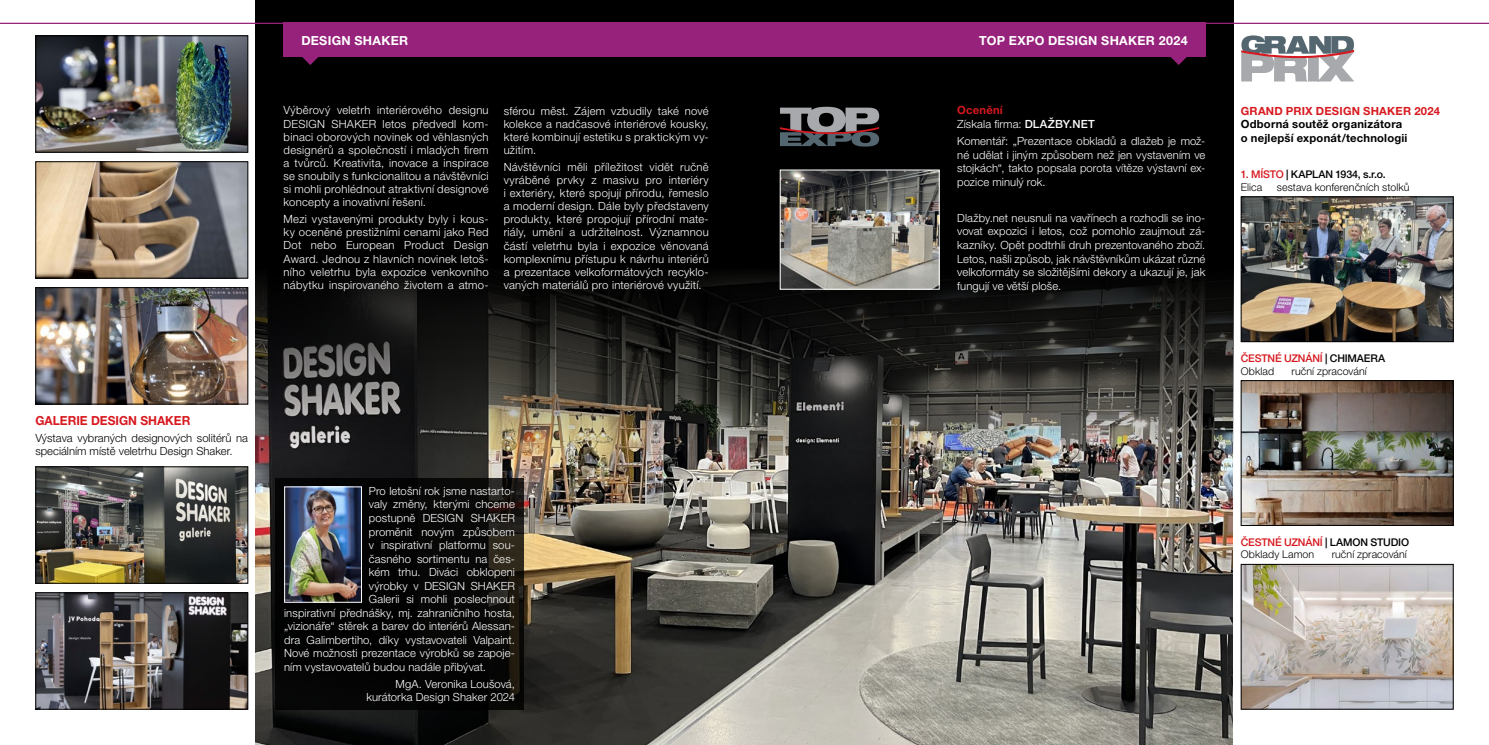
<style>
.page{position:relative;width:1489px;height:745px;background:#fff}
.page>*{position:absolute;margin:0;border:0;box-sizing:border-box;transform-origin:0 0}
.t1{font:700 12.5px "Helvetica Neue LT Pro";letter-spacing:.025em;color:#fff}
.t2{font:700 12.5px "Helvetica Neue LT Pro";color:#d71920;scale:.96 1}
.t3{font:300 11.25px/13.1px "Helvetica Neue LT Pro";letter-spacing:.01em;color:#fff;text-align:justify}
.t4{font:300 11.25px/13.5px "Helvetica Neue LT Pro";color:#000}
.t5{font:700 11.25px/13.5px "Helvetica Neue LT Pro";letter-spacing:.02em;color:#000}
.t6{font:700 11.25px "Helvetica Neue LT Pro";letter-spacing:.02em;color:#d71920}
.t7{font:500 10.62px/12.8px "Helvetica Neue LT Pro";letter-spacing:-.015em;color:#d71920}
.t8{font:300 10.62px "Helvetica Neue LT Pro";letter-spacing:.005em;color:#000}
.t9{font:500 10.62px/12.8px "Helvetica Neue LT Pro";letter-spacing:-.015em;color:#000}
.s1{font-weight:700;color:#d71920}
.s2{font-weight:500}
.s3{color:#d71920}
.s4{font-weight:300}
.s5{color:#000}
.s6{font-weight:300;color:#000}
</style>
<div class="page">
<img style="left:255px;top:498px;width:977px;height:246px">
<img style="left:255px;top:251px;width:978px;height:247px">
<div style="left:255px;top:0;width:978px;height:251px;background:#000"></div>
<img style="left:37px;top:594px;width:209px;height:113px">
<div style="left:35px;top:592px;width:213px;height:117px;border:1px solid #000"></div>
<img style="left:37px;top:163px;width:209px;height:113px">
<div style="left:35px;top:161px;width:213px;height:117px;border:1px solid #000"></div>
<img style="left:37px;top:289px;width:209px;height:113px">
<div style="left:35px;top:287px;width:213px;height:117px;border:1px solid #000"></div>
<img style="left:37px;top:468px;width:209px;height:113px">
<div style="left:35px;top:466px;width:213px;height:117px;border:1px solid #000"></div>
<img style="left:781px;top:171px;width:156px;height:116px">
<img style="left:37px;top:37px;width:209px;height:113px">
<div style="left:35px;top:35px;width:213px;height:117px;border:1px solid #000"></div>
<svg style="left:780px;top:107px;width:99px;height:39px"></svg>
<svg style="left:1241px;top:35px;width:113px;height:46px"></svg>
<img style="left:1242px;top:198px;width:209px;height:142px">
<div style="left:1240px;top:196px;width:213px;height:146px;border:1px solid #000"></div>
<img style="left:1242px;top:382px;width:209px;height:141px">
<div style="left:1240px;top:380px;width:213px;height:145px;border:1px solid #000"></div>
<img style="left:1242px;top:565px;width:209px;height:142px">
<div style="left:1240px;top:563px;width:213px;height:146px;border:1px solid #000"></div>
<div style="left:283px;top:23px;width:462px;height:34px;background:#97227c"></div>
<div style="left:744px;top:23px;width:461px;height:34px;background:#97227c"></div>
<hr style="left:0;top:23px;width:745px;height:1px;background:#97227c">
<hr style="left:744px;top:23px;width:744px;height:1px;background:#97227c">
<svg style="left:302px;top:57px;width:16px;height:8px"></svg>
<svg style="left:1171px;top:57px;width:16px;height:8px"></svg>
<div style="left:275px;top:477px;width:249px;height:232px;background:#000"></div>
<img style="left:286px;top:488px;width:74px;height:112px">
<div style="left:284px;top:486px;width:78px;height:116px;border:1px solid #fff"></div>
<p class="t1" style="left:301px;top:33px;width:108px">DESIGN SHAKER</p>
<p class="t1" style="left:979px;top:33px;width:210px">TOP EXPO DESIGN SHAKER 2024</p>
<p class="t3" style="left:283px;top:104px;width:206px">Výběrový veletrh interiérového designu DESIGN SHAKER letos předvedl kom&shy;binaci oborových novinek od věhlasných designérů a společností i mladých firem a tvůrců. Kreativita, inovace a inspirace se snoubily s funkcionalitou a návštěvníci si mohli prohlédnout atraktivní designové koncepty a inovativní řešení.</p>
<p class="t3" style="left:283px;top:212px;width:206px">Mezi vystavenými produkty byly i kous&shy;ky oceněné prestižními cenami jako Red Dot nebo European Product Design Award. Jednou z hlavních novinek letoš&shy;ního veletrhu byla expozice venkovního nábytku inspirovaného životem a atmo-</p>
<p class="t3" style="left:503px;top:104px;width:206px">sférou měst. Zájem vzbudily také nové kolekce a nadčasové interiérové kousky, které kombinují estetiku s praktickým vy&shy;užitím.</p>
<p class="t3" style="left:503px;top:160px;width:206px">Návštěvníci měli příležitost vidět ručně vyráběné prvky z masivu pro interiéry i exteriéry, které spojují přírodu, řemeslo a moderní design. Dále byly představeny produkty, které propojují přírodní mate&shy;riály, umění a udržitelnost. Významnou částí veletrhu byla i expozice věnovaná komplexnímu přístupu k návrhu interiérů a prezentace velkoformátových recyklo&shy;vaných materiálů pro interiérové využití.</p>
<p class="t3" style="left:957px;top:103px;width:139px;line-height:13.5px"><span class="s1">Ocenění<br></span>Získala firma: <span class="s2">DLAŽBY.NET</span></p>
<p class="t3" style="left:957px;top:134px;width:250px;line-height:13.5px">Komentář: „Prezentace obkladů a dlažeb je mož&shy;né udělat i jiným způsobem než jen vystavením ve stojkách“, takto popsala porota vítěze výstavní ex&shy;pozice minulý rok.</p>
<p class="t3" style="left:957px;top:211px;width:250px;line-height:13.5px">Dlažby.net neusnuli na vavřínech a rozhodli se ino&shy;vovat expozici i letos, což pomohlo zaujmout zá&shy;kazníky. Opět podtrhli druh prezentovaného zboží.<br>Letos, našli způsob, jak návštěvníkům ukázat různé velkoformáty se složitějšími dekory a ukazují je, jak fungují ve větší ploše.</p>
<p class="t3" style="left:921px;top:131px;width:124px">munikaci se zákazníkem.</p>
<p class="t2" style="left:35px;top:412px;width:163px">GALERIE DESIGN SHAKER</p>
<p class="t4" style="left:35px;top:430px;width:214px">Výstava vybraných designových solitérů na speciálním místě veletrhu Design Shaker.</p>
<p class="t3" style="left:369px;top:484px;width:147px">Pro letošní rok jsme nastarto-</p>
<p class="t3" style="left:369px;top:497px;width:147px">valy změny, kterými chceme</p>
<p class="t3" style="left:369px;top:511px;width:147px">postupně DESIGN SHAKER</p>
<p class="t3" style="left:369px;top:524px;width:147px">proměnit novým způsobem</p>
<p class="t3" style="left:369px;top:538px;width:147px">v inspirativní platformu sou-</p>
<p class="t3" style="left:369px;top:551px;width:147px">časného sortimentu na čes-</p>
<p class="t3" style="left:369px;top:565px;width:147px">kém trhu. Diváci obklopeni</p>
<p class="t3" style="left:369px;top:578px;width:147px">výrobky v DESIGN SHAKER</p>
<p class="t3" style="left:369px;top:592px;width:147px">Galerii si mohli poslechnout</p>
<p class="t3" style="left:284px;top:605px;width:232px">inspirativní přednášky, mj. zahraničního hosta,</p>
<p class="t3" style="left:284px;top:619px;width:232px">„vizionáře“ stěrek a barev do interiérů Alessan-</p>
<p class="t3" style="left:284px;top:632px;width:232px">dra Galimbertiho, díky vystavovateli Valpaint.</p>
<p class="t3" style="left:284px;top:646px;width:232px">Nové možnosti prezentace výrobků se zapoje-</p>
<p class="t3" style="left:284px;top:659px;width:203px">ním vystavovatelů budou nadále přibývat.</p>
<p class="t3" style="left:366px;top:676px;width:150px;line-height:13.5px;text-align:right">MgA. Veronika Loušová, kurátorka Design Shaker 2024</p>
<p class="t6" style="left:1240px;top:104px;width:201px">GRAND PRIX DESIGN SHAKER 2024</p>
<p class="t5" style="left:1240px;top:117px;width:168px">Odborná soutěž organizátora o nejlepší exponát/technologii</p>
<p class="t9" style="left:1240px;top:168px;width:146px"><span class="s3">1. MÍSTO</span> | KAPLAN 1934, s.r.o.<br><span class="s4">Elica</span></p>
<p class="t8" style="left:1276px;top:180px;width:134px">sestava konferenčních stolků</p>
<p class="t7" style="left:1240px;top:351px;width:146px">ČESTNÉ UZNÁNÍ <span class="s5">| CHIMAERA<br></span><span class="s6">Obklad</span></p>
<p class="t8" style="left:1291px;top:364px;width:77px">ruční zpracování</p>
<p class="t7" style="left:1240px;top:535px;width:170px">ČESTNÉ UZNÁNÍ <span class="s5">| LAMON STUDIO<br></span><span class="s6">Obklady Lamon</span></p>
<p class="t8" style="left:1331px;top:547px;width:77px">ruční zpracování</p>
</div>
